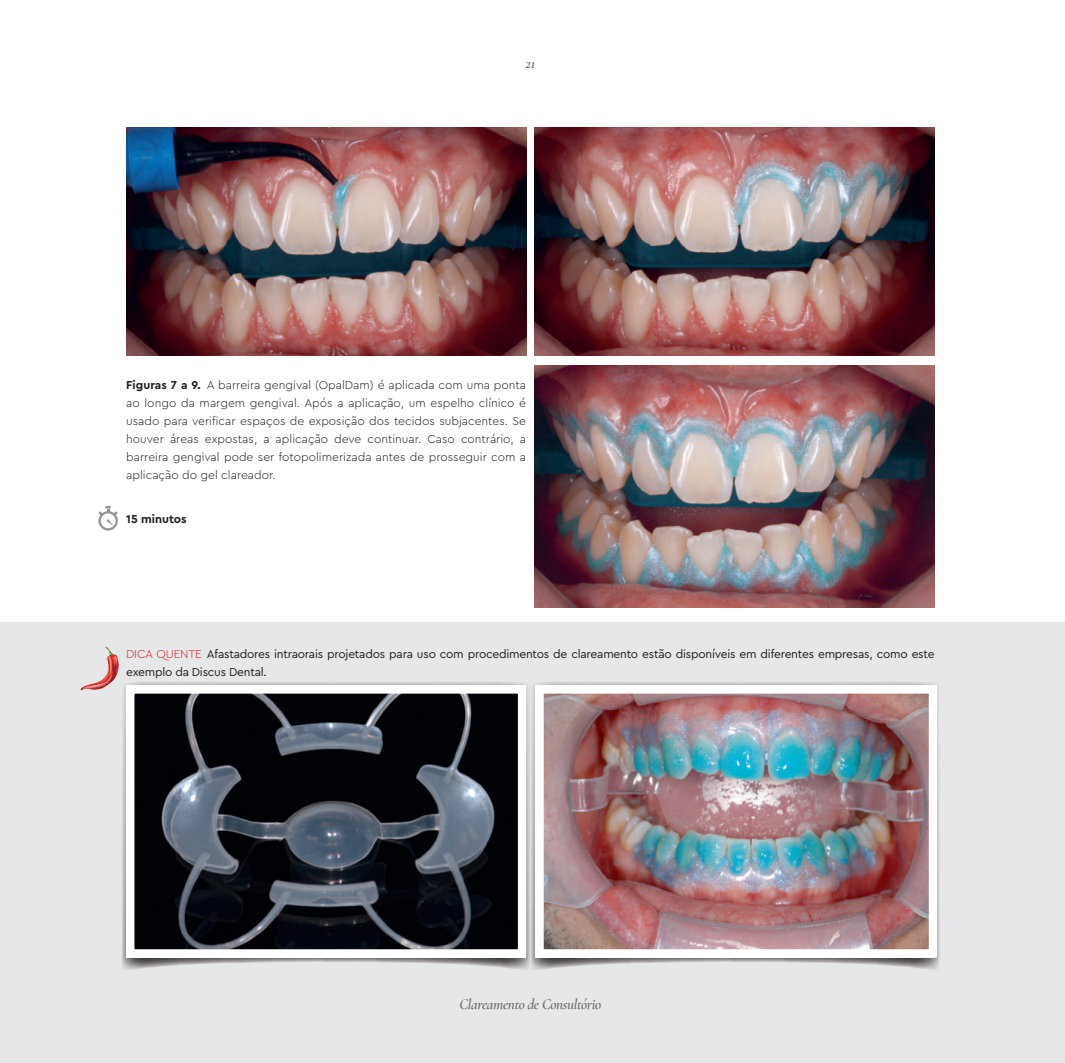
<style>
.page{position:relative;width:1065px;height:1063px;background:#fff}
.page>*{position:absolute;margin:0;border:0;box-sizing:border-box;transform-origin:0 0}
.t1{font:italic 600 15px "Cormorant Garamond";letter-spacing:-.025em;color:#6c6d70}
.t2{font:300 12px/18px "Cera Pro";color:#231f20;text-align:justify}
.t3{font:12px/18px "Cera Pro";letter-spacing:-.02em;color:#231f20}
.t4{font:700 12px "Cera Pro";color:#231f20}
.s1{font-weight:700}
.s2{font-weight:300;color:#d1232a}
</style>
<div class="page">
<div style="left:0;top:622px;width:1064px;height:441px;background:#e6e7e9"></div>
<svg style="left:98px;top:506px;width:20px;height:25px"></svg>
<img style="left:126px;top:128px;width:400px;height:228px">
<img style="left:534px;top:128px;width:400px;height:228px">
<img style="left:534px;top:365px;width:400px;height:243px">
<svg style="left:81px;top:647px;width:38px;height:43px"></svg>
<img style="left:122px;top:682px;width:817px;height:288px">
<img style="left:135px;top:694px;width:382px;height:255px">
<div style="left:126px;top:685px;width:400px;height:273px;border:8px solid #fff"></div>
<img style="left:544px;top:694px;width:384px;height:255px">
<div style="left:535px;top:685px;width:402px;height:273px;border:8px solid #fff"></div>
<p class="t1" style="left:525px;top:54px;width:11px">21</p>
<p class="t2" style="left:126px;top:376px;width:401px"><span class="s1">Figuras 7 a 9.</span> A barreira gengival (OpalDam) é aplicada com uma ponta ao longo da margem gengival. Após a aplicação, um espelho clínico é usado para verificar espaços de exposição dos tecidos subjacentes. Se houver áreas expostas, a aplicação deve continuar. Caso contrário, a barreira gengival pode ser fotopolimerizada antes de prosseguir com a aplicação do gel clareador.</p>
<p class="t4" style="left:126px;top:511px;width:62px">15 minutos</p>
<p class="t3" style="left:126px;top:644px;width:809px"><span class="s2">DICA QUENTE</span> Afastadores intraorais projetados para uso com procedimentos de clareamento estão disponíveis em diferentes empresas, como este exemplo da Discus Dental.</p>
<p class="t1" style="left:459px;top:995px;width:143px">Clareamento de Consultório</p>
</div>
